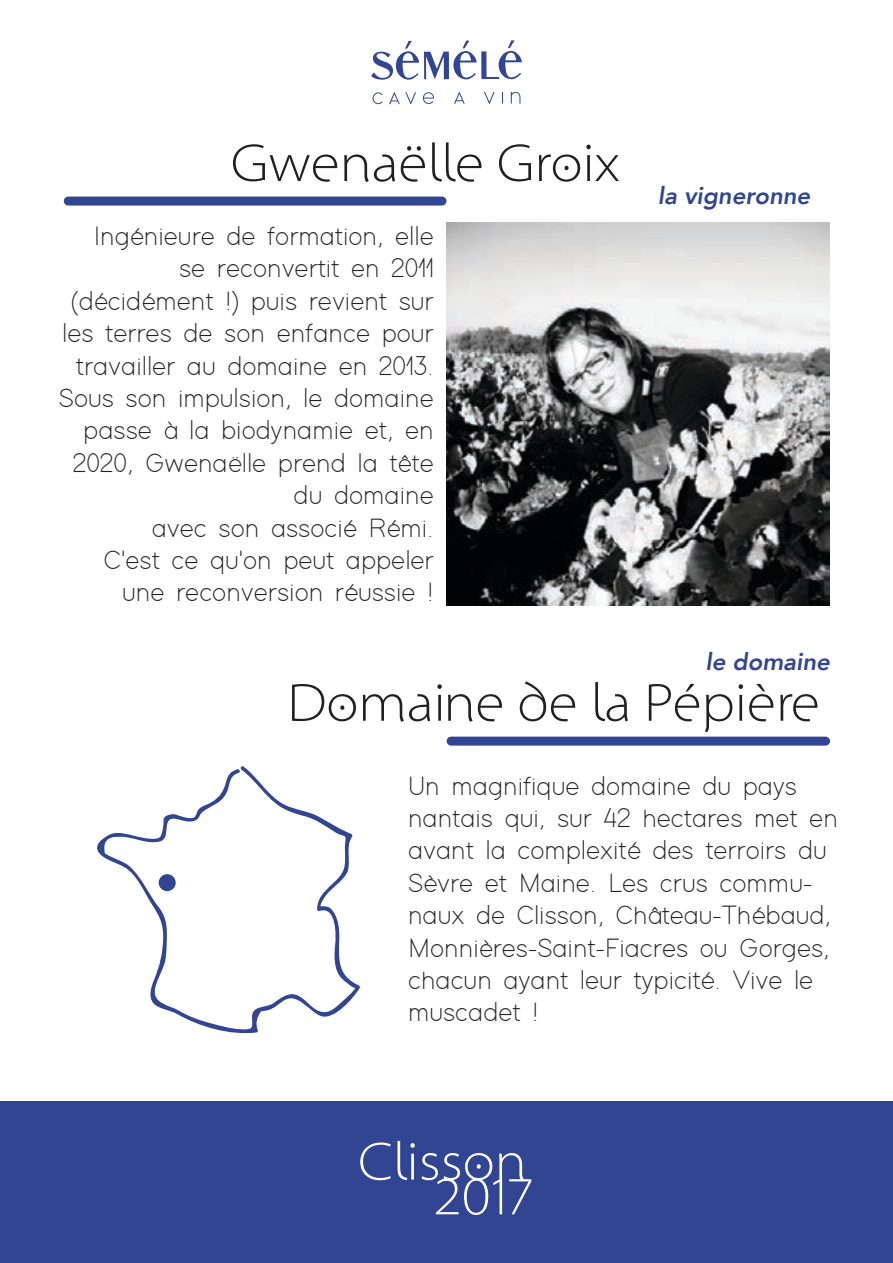
<style>
.page{position:relative;width:893px;height:1263px;background:#fff}
.page>*{position:absolute;margin:0;border:0;box-sizing:border-box;transform-origin:0 0}
.t1{font:54px "Santana";color:#231f20}
.t2{font:54px "Santana";color:#fff}
.t3{font:300 27px/32.4px "Modern Sans";color:#231f20;text-align:right}
.t4{font:italic 800 24px "Avenir";color:#314593}
</style>
<div class="page">
<div style="left:0;top:1101px;width:893px;height:162px;background:#314593"></div>
<div style="left:451px;top:737px;width:375px;height:9px;background:#314593"></div>
<svg style="left:97px;top:766px;width:263px;height:267px"></svg>
<div style="left:68px;top:197px;width:374px;height:9px;background:#314593"></div>
<div style="left:159px;top:874px;width:17px;height:17px;background:#314593;border-radius:50%"></div>
<svg style="left:373px;top:92px;width:10px;height:12px"></svg>
<svg style="left:423px;top:92px;width:11px;height:12px"></svg>
<svg style="left:484px;top:92px;width:11px;height:12px"></svg>
<svg style="left:511px;top:92px;width:9px;height:12px"></svg>
<svg style="left:371px;top:40px;width:151px;height:40px"></svg>
<svg style="left:502px;top:92px;width:1px;height:12px"></svg>
<svg style="left:454px;top:92px;width:11px;height:12px"></svg>
<svg style="left:389px;top:92px;width:27px;height:12px"></svg>
<img style="left:446px;top:223px;width:383px;height:383px">
<h1 class="t1" style="left:231px;top:136px;width:391px">Gwenaëlle Groix</h1>
<p class="t3" style="left:59px;top:217px;width:376px">Ingénieure de formation, elle<br>se reconvertit en 2011 (décidément !) puis revient sur les terres de son enfance pour travailler au domaine en 2013.<br>Sous son impulsion, le domaine passe à la biodynamie et, en<br>2020, Gwenaëlle prend la tête du domaine<br>avec son associé Rémi.<br>C'est ce qu'on peut appeler une reconversion réussie !</p>
<p class="t4" style="left:658px;top:181px;width:154px">la vigneronne</p>
<p class="t4" style="left:705px;top:647px;width:126px">le domaine</p>
<h1 class="t1" style="left:287px;top:676px;width:534px">Domaine de la Pépière</h1>
<p class="t3" style="left:408px;top:766px;width:431px;text-align:left">Un magnifique domaine du pays nantais qui, sur 42 hectares met en avant la complexité des terroirs du<br>Sèvre et Maine. Les crus commu&shy;naux de Clisson, Château-Thébaud,<br>Monnières-Saint-Fiacres ou Gorges, chacun ayant leur typicité. Vive le muscadet !</p>
<h1 class="t2" style="left:358px;top:1135px;width:170px">Clisson</h1>
<h1 class="t2" style="left:433px;top:1170px;width:102px">2017</h1>
</div>
